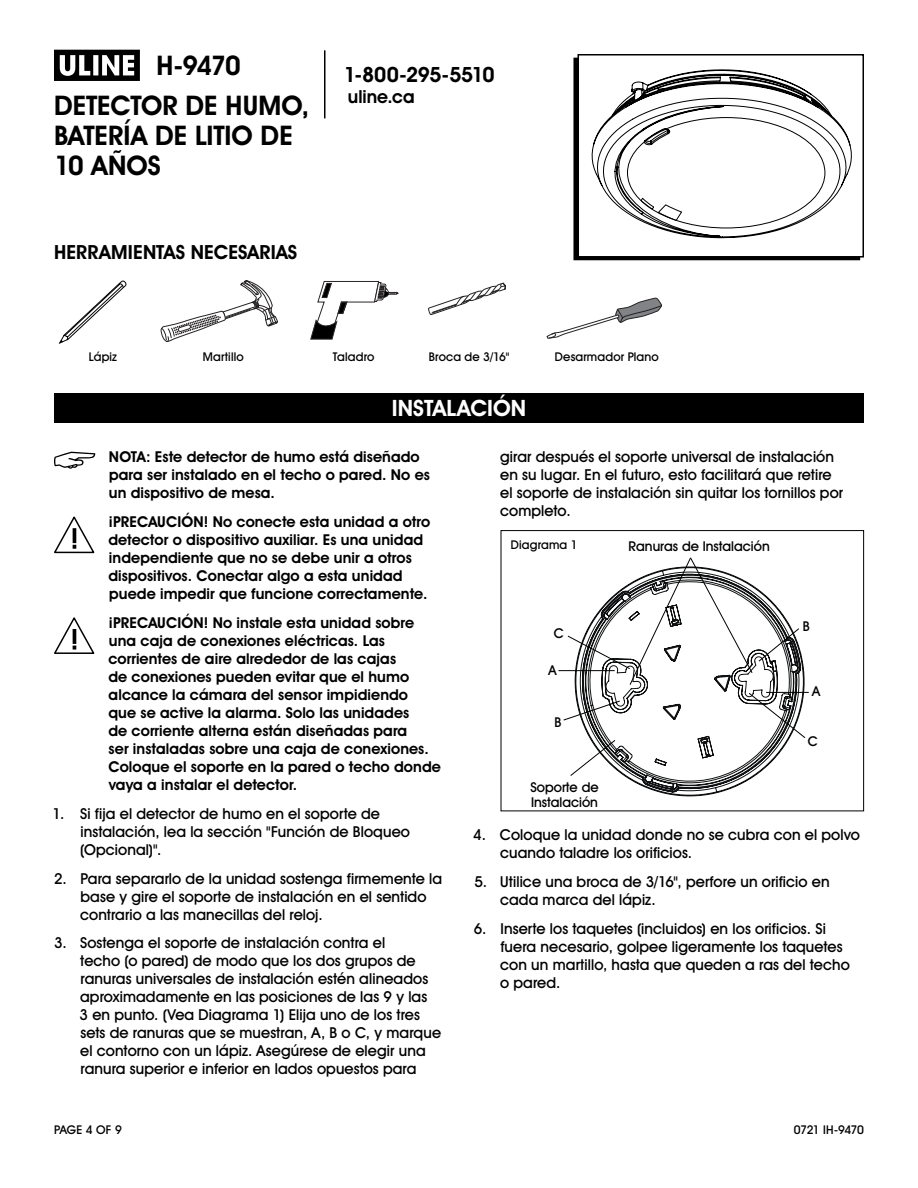
<style>
.page{position:relative;width:918px;height:1188px;background:#fff}
.page>*{position:absolute;margin:0;border:0;box-sizing:border-box;transform-origin:0 0}
.t1{font:700 27px/30px "Uline Two Knine";color:#000}
.t2{font:700 22.5px "Uline Two Knine";letter-spacing:.005em;color:#fff}
.t3{font:700 21px "Uline Two Knine";letter-spacing:-.02em;color:#000}
.t4{font:700 19.5px "Uline Two Knine";letter-spacing:.005em;color:#000}
.t5{font:700 18px "Uline Two Knine";color:#000}
.t6{font:15px/18px "Uline Two Knine";letter-spacing:.005em;color:#000}
.t7{font:700 15px/18px "Uline Two Knine";letter-spacing:.005em;color:#000}
.t8{font:13.5px/15px "Uline Two Knine";color:#000}
.t9{font:12px "Uline Two Knine";letter-spacing:.015em;color:#000}
.t10{font:12px "Uline Two Knine";letter-spacing:-.03em;color:#000}
</style>
<div class="page">
<hr style="left:324px;top:50px;width:2px;height:68px;background:#000">
<svg style="left:54px;top:50px;width:86px;height:31px"></svg>
<div style="left:573px;top:58px;width:287px;height:202px;border:2px solid #000"></div>
<div style="left:578px;top:55px;width:285px;height:202px;background:#fff"></div>
<div style="left:578px;top:54px;width:286px;height:204px;border:2px solid #000"></div>
<svg style="left:574px;top:649px;width:231px;height:148px"></svg>
<div style="left:501px;top:530px;width:363px;height:281px;border:1px solid #000"></div>
<svg style="left:570px;top:739px;width:46px;height:38px"></svg>
<hr style="left:558px;top:670px;width:57px;height:1px;background:#000">
<svg style="left:567px;top:557px;width:233px;height:129px"></svg>
<svg style="left:563px;top:700px;width:58px;height:21px"></svg>
<hr style="left:766px;top:692px;width:43px;height:1px;background:#000">
<svg style="left:748px;top:692px;width:58px;height:47px"></svg>
<svg style="left:54px;top:452px;width:41px;height:17px"></svg>
<svg style="left:54px;top:516px;width:40px;height:37px"></svg>
<svg style="left:54px;top:617px;width:40px;height:37px"></svg>
<div style="left:54px;top:393px;width:810px;height:30px;background:#000"></div>
<svg style="left:591px;top:69px;width:261px;height:170px"></svg>
<svg style="left:640px;top:197px;width:43px;height:25px"></svg>
<svg style="left:59px;top:281px;width:68px;height:63px"></svg>
<svg style="left:161px;top:280px;width:117px;height:62px"></svg>
<svg style="left:310px;top:281px;width:89px;height:58px"></svg>
<svg style="left:428px;top:282px;width:78px;height:33px"></svg>
<svg style="left:547px;top:298px;width:115px;height:41px"></svg>
<h1 class="t1" style="left:157px;top:50px;width:86px">H-9470</h1>
<h1 class="t1" style="left:54px;top:90px;width:257px">DETECTOR DE HUMO,<br>BATERÍA DE LITIO DE<br>10 AÑOS</h1>
<h3 class="t4" style="left:54px;top:241px;width:245px">HERRAMIENTAS NECESARIAS</h3>
<h3 class="t3" style="left:344px;top:62px;width:152px">1-800-295-5510</h3>
<p class="t5" style="left:348px;top:86px;width:68px">uline.ca</p>
<p class="t9" style="left:89px;top:349px;width:30px">Lápiz</p>
<p class="t9" style="left:203px;top:349px;width:42px">Martillo</p>
<p class="t9" style="left:333px;top:349px;width:43px">Taladro</p>
<p class="t9" style="left:429px;top:349px;width:82px">Broca de 3/16"</p>
<p class="t9" style="left:555px;top:349px;width:105px">Desarmador Plano</p>
<h2 class="t2" style="left:392px;top:395px;width:136px">INSTALACIÓN</h2>
<p class="t7" style="left:109px;top:448px;width:323px">NOTA: Este detector de humo está diseñado para ser instalado en el techo o pared. No es un dispositivo de mesa.</p>
<p class="t7" style="left:108px;top:513px;width:323px">¡PRECAUCIÓN! No conecte esta unidad a otro detector o dispositivo auxiliar. Es una unidad independiente que no se debe unir a otros dispositivos. Conectar algo a esta unidad puede impedir que funcione correctamente.</p>
<p class="t7" style="left:108px;top:614px;width:334px">¡PRECAUCIÓN! No instale esta unidad sobre una caja de conexiones eléctricas. Las corrientes de aire alrededor de las cajas<br>de conexiones pueden evitar que el humo alcance la cámara del sensor impidiendo<br>que se active la alarma. Solo las unidades<br>de corriente alterna están diseñadas para<br>ser instaladas sobre una caja de conexiones.<br>Coloque el soporte en la pared o techo donde vaya a instalar el detector.</p>
<p class="t6" style="left:80px;top:804px;width:331px;text-indent:-27px">1. Si fija el detector de humo en el soporte de instalación, lea la sección "Función de Bloqueo (Opcional)".</p>
<p class="t6" style="left:80px;top:869px;width:364px;text-indent:-26px">2. Para separarlo de la unidad sostenga firmemente la base y gire el soporte de instalación en el sentido contrario a las manecillas del reloj.</p>
<p class="t6" style="left:80px;top:934px;width:363px;text-indent:-26px">3. Sostenga el soporte de instalación contra el<br>techo (o pared) de modo que los dos grupos de ranuras universales de instalación estén alineados aproximadamente en las posiciones de las 9 y las<br>3 en punto. (Vea Diagrama 1) Elija uno de los tres sets de ranuras que se muestran, A, B o C, y marque el contorno con un lápiz. Asegúrese de elegir una ranura superior e inferior en lados opuestos para</p>
<p class="t6" style="left:500px;top:448px;width:345px">girar después el soporte universal de instalación en su lugar. En el futuro, esto facilitará que retire el soporte de instalación sin quitar los tornillos por completo.</p>
<p class="t8" style="left:629px;top:539px;width:143px">Ranuras de Instalación</p>
<p class="t9" style="left:511px;top:537px;width:68px">Diagrama 1</p>
<p class="t8" style="left:554px;top:626px;width:12px">C</p>
<p class="t8" style="left:549px;top:662px;width:10px">A</p>
<p class="t8" style="left:554px;top:714px;width:8px">B</p>
<p class="t8" style="left:531px;top:779px;width:70px">Soporte de<br>Instalación</p>
<p class="t8" style="left:803px;top:619px;width:8px">B</p>
<p class="t8" style="left:812px;top:684px;width:10px">A</p>
<p class="t8" style="left:808px;top:733px;width:12px">C</p>
<p class="t6" style="left:500px;top:826px;width:361px;text-indent:-27px">4. Coloque la unidad donde no se cubra con el polvo cuando taladre los orificios.</p>
<p class="t6" style="left:500px;top:872px;width:331px;text-indent:-26px">5. Utilice una broca de 3/16", perfore un orificio en cada marca del lápiz.</p>
<p class="t6" style="left:500px;top:919px;width:351px;text-indent:-26px">6. Inserte los taquetes (incluidos) en los orificios. Si fuera necesario, golpee ligeramente los taquetes con un martillo, hasta que queden a ras del techo o pared.</p>
<p class="t9" style="left:54px;top:1122px;width:69px">PAGE 4 OF 9</p>
<p class="t10" style="left:794px;top:1122px;width:72px">0721 IH-9470</p>
</div>
